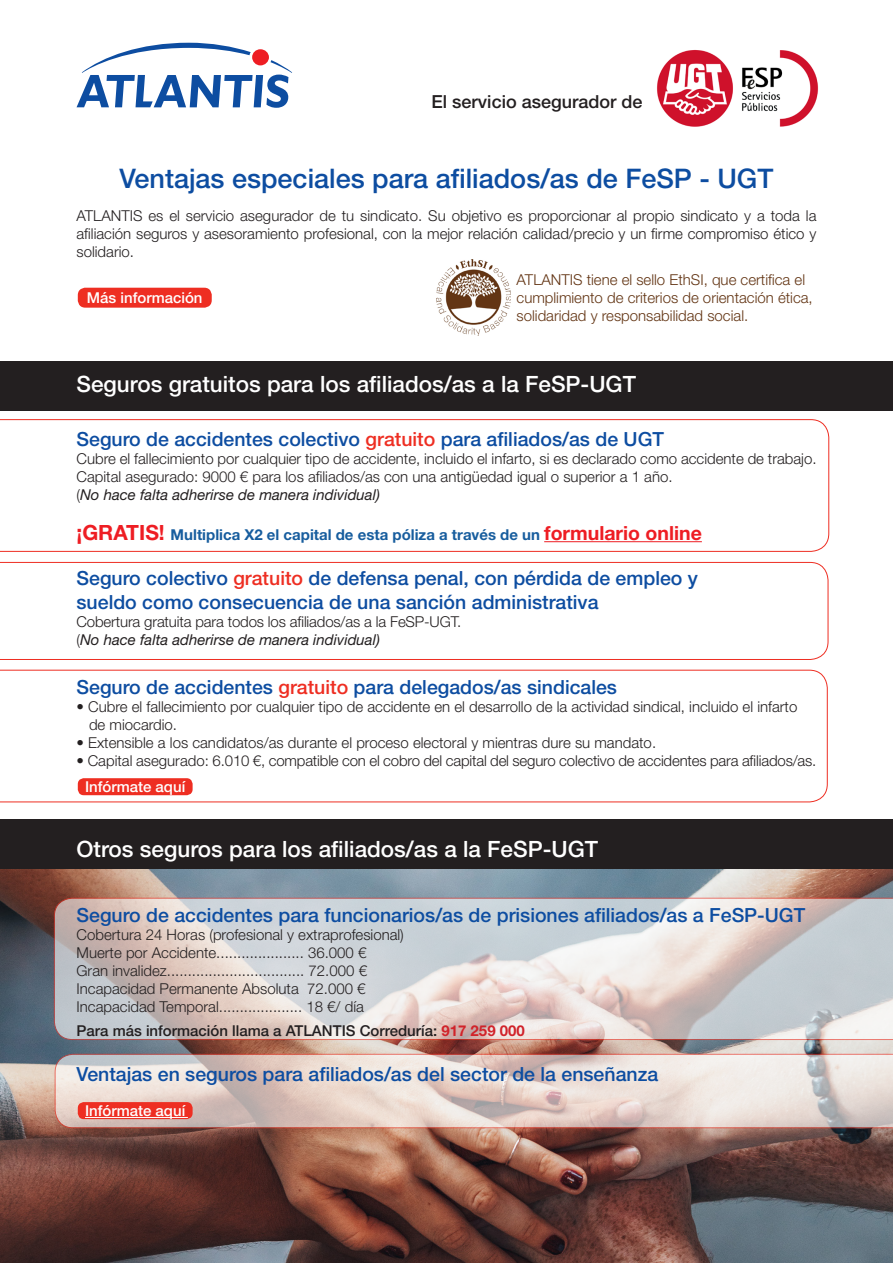
<style>
.page{position:relative;width:893px;height:1263px;background:#fff}
.page>*{position:absolute;margin:0;border:0;box-sizing:border-box;transform-origin:0 0}
.t1{font:500 27px "Helvetica Neue LT Std";color:#0d4da1}
.t2{font:500 22.5px "Helvetica Neue LT Std";color:#fff}
.t3{font:500 19.5px "Helvetica Neue LT Std";color:#0d4da1}
.t4{font:500 18px "Helvetica Neue LT Std";color:#231f20}
.t5{font:300 15px/18px "Helvetica Neue LT Std";color:#231f20;text-align:justify}
.t6{font:300 15px/18px "Helvetica Neue LT Std";color:#633514}
.t7{font:italic 15px "Helvetica Neue LT Std";color:#231f20}
.t8{font:700 15px "Helvetica Neue LT Std";color:#175d9e}
.t9{font:500 15px "Helvetica Neue LT Std";color:#231f20}
.t10{font:500 15px "Helvetica Neue LT Std";color:#fff}
.s1{color:#ee2e22}
.s2{font-weight:300;font-style:normal}
.s3{font-size:21px;color:#ee1d23}
.s4{font-size:19.5px;color:#ee1d23}
.s5{font-weight:700;color:#d1232a}
</style>
<div class="page">
<svg style="left:0;top:670px;width:828px;height:132px"></svg>
<img style="left:0;top:869px;width:893px;height:394px">
<div style="left:0;top:361px;width:893px;height:50px;background:#231f20"></div>
<div style="left:0;top:819px;width:893px;height:50px;background:#231f20"></div>
<svg style="left:0;top:419px;width:829px;height:133px"></svg>
<svg style="left:77px;top:43px;width:215px;height:65px"></svg>
<img style="left:657px;top:50px;width:162px;height:77px">
<div style="left:78px;top:288px;width:134px;height:20px;background:#ee2e22;border-radius:8px"></div>
<div style="left:78px;top:778px;width:115px;height:17px;background:#ee2e22;border-radius:6px"></div>
<img style="left:436px;top:259px;width:74px;height:77px">
<svg style="left:0;top:562px;width:828px;height:98px"></svg>
<svg style="left:54px;top:898px;width:839px;height:142px;background:#d5cfce"></svg>
<svg style="left:55px;top:1054px;width:838px;height:74px;background:#e1d1cb"></svg>
<div style="left:78px;top:1102px;width:115px;height:17px;background:#ee2e22;border-radius:6px"></div>
<hr style="left:85px;top:1117px;width:103px;height:1px;background:#fff">
<hr style="left:544px;top:541px;width:158px;height:1px;background:#ee1d23">
<svg style="left:169px;top:514px;width:373px;height:38px"></svg>
<p class="t4" style="left:432px;top:91px;width:212px">El servicio asegurador de</p>
<p class="t1" style="left:120px;top:162px;width:655px">Ventajas especiales para afiliados/as de FeSP - UGT</p>
<p class="t5" style="left:77px;top:206px;width:741px">ATLANTIS es el servicio asegurador de tu sindicato. Su objetivo es proporcionar al propio sindicato y a toda la afiliación seguros y asesoramiento profesional, con la mejor relación calidad/precio y un firme compromiso ético y solidario.</p>
<p class="t10" style="left:87px;top:289px;width:117px">Más información</p>
<p class="t6" style="left:517px;top:270px;width:298px">ATLANTIS tiene el sello EthSI, que certifica el cumplimiento de criterios de orientación ética, solidaridad y responsabilidad social.</p>
<p class="t2" style="left:77px;top:371px;width:561px">Seguros gratuitos para los afiliados/as a la FeSP-UGT</p>
<p class="t3" style="left:77px;top:427px;width:589px">Seguro de accidentes colectivo <span class="s1">gratuito</span> para afiliados/as de UGT</p>
<p class="t5" style="left:77px;top:449px;width:741px">Cubre el fallecimiento por cualquier tipo de accidente, incluido el infarto, si es declarado como accidente de trabajo.</p>
<p class="t5" style="left:77px;top:467px;width:598px">Capital asegurado: 9000 € para los afiliados/as con una antigüedad igual o superior a 1 año.</p>
<p class="t7" style="left:77px;top:485px;width:305px"><span class="s2">(</span>No hace falta adherirse de manera individual)</p>
<p class="t8" style="left:77px;top:525px;width:627px"><span class="s3">¡GRATIS!</span> Multiplica X2 el capital de esta póliza a través de un <span class="s4">formulario online</span></p>
<p class="t3" style="left:77px;top:567px;width:623px">Seguro colectivo <span class="s1">gratuito</span> de defensa penal, con pérdida de empleo y</p>
<p class="t3" style="left:77px;top:590px;width:524px">sueldo como consecuencia de una sanción administrativa</p>
<p class="t5" style="left:77px;top:612px;width:386px">Cobertura gratuita para todos los afiliados/as a la FeSP-UGT.</p>
<p class="t7" style="left:77px;top:630px;width:305px"><span class="s2">(</span>No hace falta adherirse de manera individual)</p>
<p class="t3" style="left:77px;top:675px;width:542px">Seguro de accidentes <span class="s1">gratuito</span> para delegados/as sindicales</p>
<p class="t5" style="left:77px;top:697px;width:722px">• Cubre el fallecimiento por cualquier tipo de accidente en el desarrollo de la actividad sindical, incluido el infarto</p>
<p class="t5" style="left:89px;top:715px;width:90px">de miocardio.</p>
<p class="t5" style="left:77px;top:733px;width:581px">• Extensible a los candidatos/as durante el proceso electoral y mientras dure su mandato.</p>
<p class="t5" style="left:77px;top:751px;width:741px">• Capital asegurado: 6.010 €, compatible con el cobro del capital del seguro colectivo de accidentes para afiliados/as.</p>
<p class="t10" style="left:85px;top:778px;width:102px">Infórmate aquí</p>
<p class="t2" style="left:77px;top:836px;width:523px">Otros seguros para los afiliados/as a la FeSP-UGT</p>
<p class="t3" style="left:77px;top:904px;width:730px">Seguro de accidentes para funcionarios/as de prisiones afiliados/as a FeSP-UGT</p>
<p class="t5" style="left:77px;top:926px;width:329px">Cobertura 24 Horas (profesional y extraprofesional)</p>
<p class="t5" style="left:77px;top:944px;width:291px">Muerte por Accidente..................... 36.000 €</p>
<p class="t5" style="left:77px;top:962px;width:292px">Gran invalidez................................. 72.000 €</p>
<p class="t5" style="left:77px;top:980px;width:291px">Incapacidad Permanente Absoluta 72.000 €</p>
<p class="t5" style="left:77px;top:998px;width:289px">Incapacidad Temporal.................... 18 €/ día</p>
<p class="t9" style="left:77px;top:1021px;width:450px">Para más información llama a ATLANTIS Correduría: <span class="s5">917 259 000</span></p>
<p class="t3" style="left:77px;top:1062px;width:583px">Ventajas en seguros para afiliados/as del sector de la enseñanza</p>
<p class="t10" style="left:85px;top:1102px;width:102px">Infórmate aquí</p>
</div>
